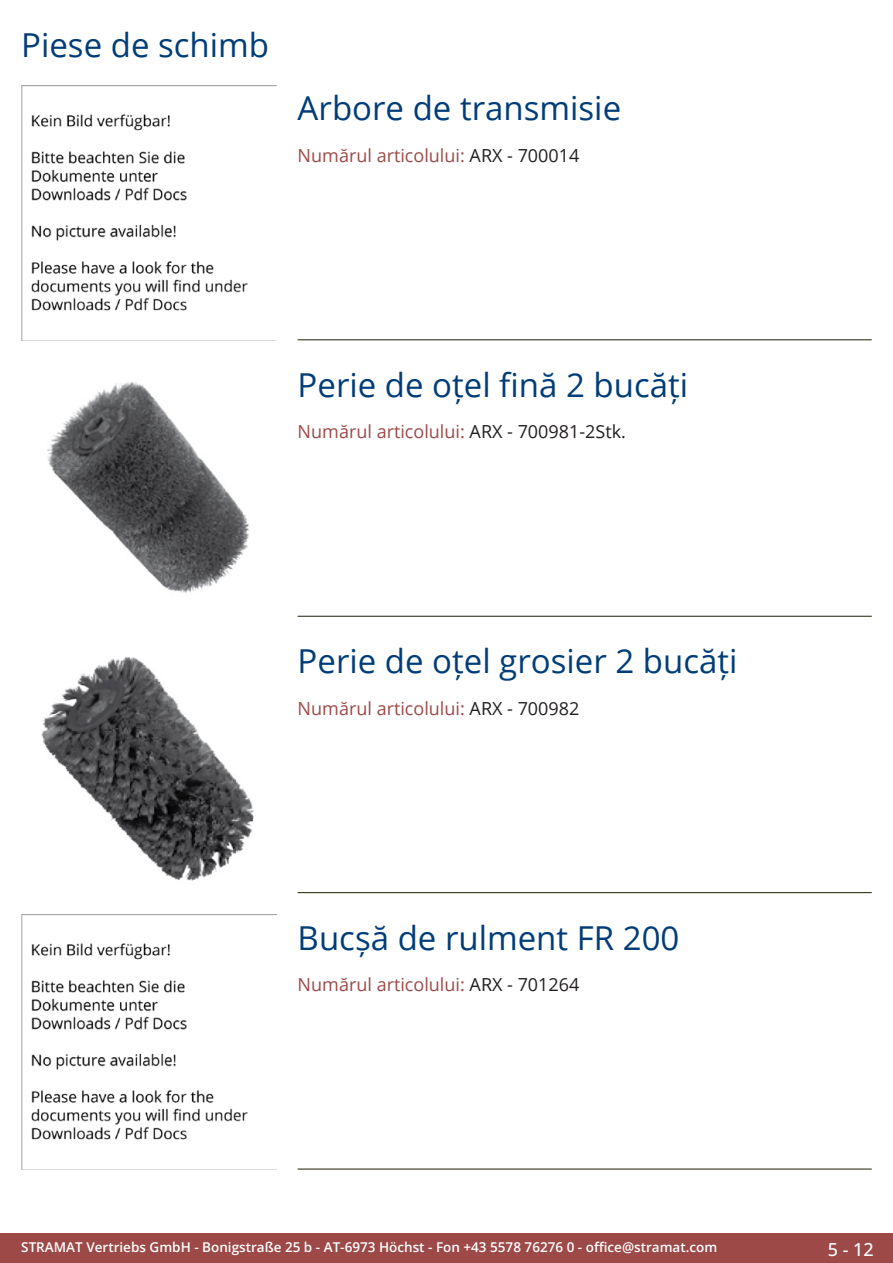
<style>
.page{position:relative;width:893px;height:1263px;background:#fff}
.page>*{position:absolute;margin:0;border:0;box-sizing:border-box;transform-origin:0 0}
.Produkttitel{font:33px "Open Sans";color:#003d78}
.RastTitel{font:33px "Open Sans";color:#003d78}
.TechDaten_Überschrif{font:18px "Open Sans";color:#9c4948}
.t1{font:500 18px "Open Sans";color:#fff}
.t2{font:600 13.5px "Open Sans";color:#fff}
.s1{color:#231f20}
</style>
<div class="page">
<div style="left:0;top:1233px;width:893px;height:30px;background:#9c4948"></div>
<hr style="left:298px;top:340px;width:574px;height:1px;background:#201d08">
<hr style="left:298px;top:616px;width:574px;height:1px;background:#201d08">
<hr style="left:298px;top:892px;width:574px;height:1px;background:#201d08">
<hr style="left:298px;top:1169px;width:574px;height:1px;background:#201d08">
<img style="left:21px;top:85px;width:255px;height:255px">
<img style="left:47px;top:382px;width:203px;height:211px">
<img style="left:41px;top:656px;width:214px;height:225px">
<img style="left:21px;top:914px;width:255px;height:255px">
<p class="RastTitel" style="left:21px;top:22px;width:249px">Piese de schimb</p>
<p class="Produkttitel" style="left:298px;top:86px;width:325px">Arbore de transmisie</p>
<p class="TechDaten_Überschrif" style="left:298px;top:143px;width:283px">Numărul articolului: <span class="s1">ARX - 700014</span></p>
<p class="Produkttitel" style="left:298px;top:362px;width:392px">Perie de oțel fină 2 bucăți</p>
<p class="TechDaten_Überschrif" style="left:298px;top:420px;width:330px">Numărul articolului: <span class="s1">ARX - 700981-2Stk.</span></p>
<p class="Produkttitel" style="left:298px;top:638px;width:441px">Perie de oțel grosier 2 bucăți</p>
<p class="TechDaten_Überschrif" style="left:298px;top:696px;width:283px">Numărul articolului: <span class="s1">ARX - 700982</span></p>
<p class="Produkttitel" style="left:298px;top:915px;width:383px">Bucșă de rulment FR 200</p>
<p class="TechDaten_Überschrif" style="left:298px;top:972px;width:283px">Numărul articolului: <span class="s1">ARX - 701264</span></p>
<p class="t2" style="left:21px;top:1238px;width:698px">STRAMAT Vertriebs GmbH - Bonigstraße 25 b - AT-6973 Höchst - Fon +43 5578 76276 0 - office@stramat.com</p>
<p class="t1" style="left:828px;top:1237px;width:48px">5 - 12</p>
</div>
